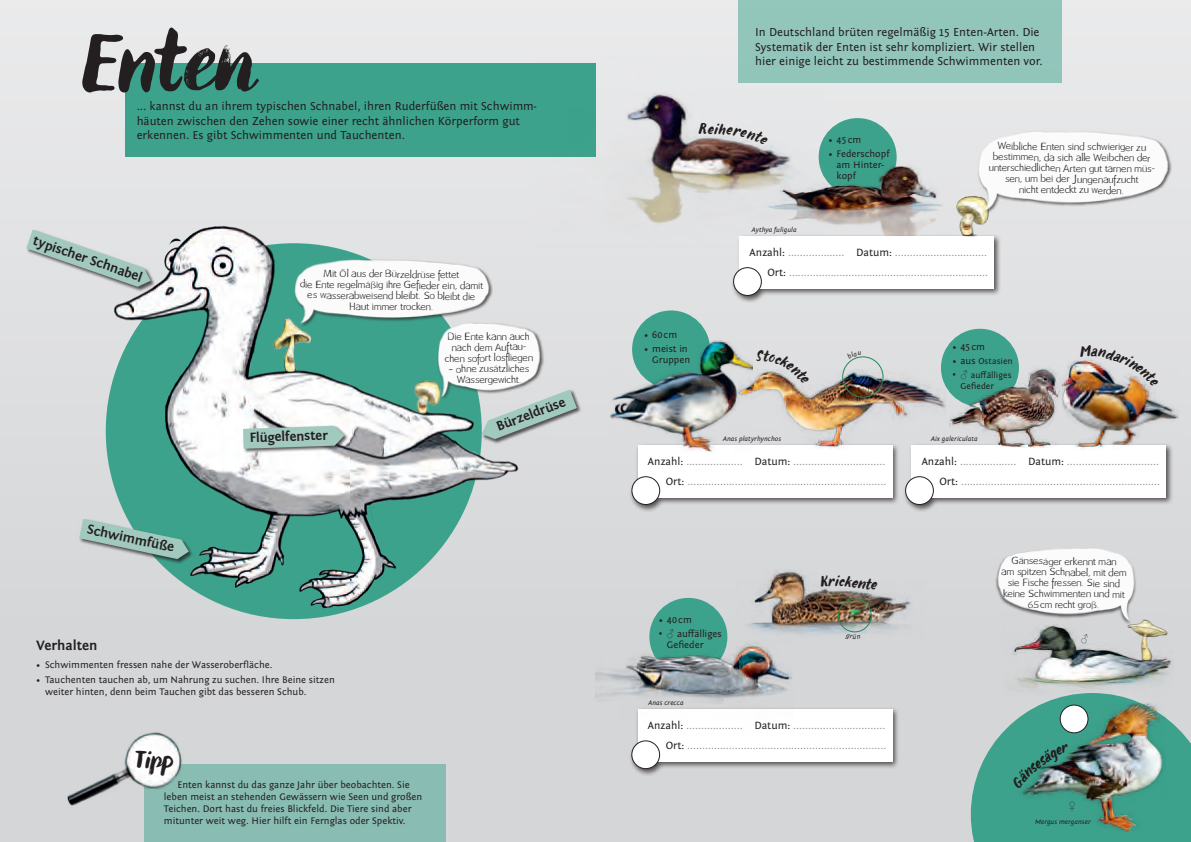
<style>
.page{position:relative;width:1191px;height:842px;background:#fff}
.page>*{position:absolute;margin:0;border:0;box-sizing:border-box;transform-origin:0 0}
.t1{font:italic 84.7px "Botanica Sans";color:#231f20}
.t2{font:italic 24px "Botanica Sans";color:#231f20}
.t3{font:italic 15px "Botanica Sans";color:#231f20}
.t4{font:700 14px "Fontin Sans";color:#231f20}
.t5{font:700 13.8px "Fontin Sans";color:#231f20}
.t6{font:700 13.7px "Fontin Sans";color:#231f20}
.t7{font:12px/14.4px "Fontin Sans";color:#231f20}
.t8{font:11px "Fontin Sans";color:#939598}
.t9{font:10px/11px "Fontin Sans";color:#231f20}
.t10{font:10px "Arial";color:#231f20}
.t11{font:9px/10.8px "Blume";letter-spacing:.01em;color:#231f20;text-align:center}
.t12{font:9px/11px "Fontin Sans";letter-spacing:.005em;color:#231f20}
.t13{font:italic 7px "Fontin Sans";letter-spacing:.01em;color:#231f20}
.s1{font-size:78.5px}
.s2{font-family:"Botanica Script Dry Brush"}
.s3{color:#231f20}
.s4{font-size:10px}
.s5{font-family:"Arial";font-size:10px}
.s6{font-family:"Arial"}
</style>
<div class="page">
<div style="left:0;top:0;width:1191px;height:842px;background:linear-gradient(to right,#dcdddf,#dddedf)"></div>
<div style="left:818px;top:118px;width:78px;height:78px;background:#3da28c;border-radius:50%"></div>
<svg style="left:649px;top:598px;width:78px;height:42px;background:#5bac9b"></svg>
<div style="left:125px;top:64px;width:470px;height:93px;background:#3da28c"></div>
<img style="left:94px;top:214px;width:430px;height:403px">
<div style="left:25px;top:229px;width:130px;height:62px;background:#231f20;opacity:.75"></div>
<svg style="left:26px;top:230px;width:124px;height:57px;background:#c6d3d0"></svg>
<div style="left:481px;top:389px;width:101px;height:55px;background:#231f20;opacity:.75"></div>
<svg style="left:482px;top:389px;width:95px;height:50px;background:#b3c6c2"></svg>
<div style="left:78px;top:518px;width:116px;height:46px;background:#231f20;opacity:.75"></div>
<svg style="left:79px;top:519px;width:110px;height:40px;background:#92bcb2"></svg>
<div style="left:628px;top:706px;width:271px;height:70px;background:#231f20;opacity:.75"></div>
<div style="left:638px;top:709px;width:254px;height:52px;background:#fff"></div>
<div style="left:632px;top:741px;width:27px;height:28px;background:#fff;border-radius:50%"></div>
<div style="left:631px;top:740px;width:29px;height:29px;border:1px solid #231f20;border-radius:50%"></div>
<img style="left:282px;top:254px;width:212px;height:79px">
<img style="left:534px;top:57px;width:289px;height:192px">
<img style="left:769px;top:160px;width:190px;height:73px">
<img style="left:1003px;top:612px;width:170px;height:81px">
<img style="left:992px;top:541px;width:150px;height:92px">
<img style="left:595px;top:640px;width:43px;height:93px">
<img style="left:600px;top:640px;width:193px;height:78px">
<img style="left:736px;top:570px;width:189px;height:70px">
<div style="left:838px;top:599px;width:33px;height:33px;border:1px solid #268759;border-radius:50%"></div>
<div style="left:632px;top:310px;width:78px;height:78px;background:#3da28c;border-radius:50%"></div>
<div style="left:628px;top:442px;width:271px;height:70px;background:#231f20;opacity:.75"></div>
<div style="left:638px;top:445px;width:254px;height:52px;background:#fff"></div>
<div style="left:632px;top:477px;width:27px;height:27px;background:#fff;border-radius:50%"></div>
<div style="left:631px;top:476px;width:29px;height:29px;border:1px solid #231f20;border-radius:50%"></div>
<div style="left:902px;top:442px;width:271px;height:70px;background:#231f20;opacity:.75"></div>
<div style="left:911px;top:445px;width:255px;height:52px;background:#fff"></div>
<div style="left:905px;top:477px;width:28px;height:27px;background:#fff;border-radius:50%"></div>
<div style="left:905px;top:476px;width:29px;height:29px;border:1px solid #231f20;border-radius:50%"></div>
<svg style="left:941px;top:329px;width:78px;height:78px;background:#65b1a1"></svg>
<img style="left:752px;top:370px;width:193px;height:79px">
<img style="left:949px;top:363px;width:109px;height:85px">
<div style="left:842px;top:356px;width:41px;height:42px;border:1px solid #268759;border-radius:50%"></div>
<img style="left:609px;top:340px;width:143px;height:113px">
<img style="left:1058px;top:358px;width:120px;height:92px">
<div style="left:144px;top:764px;width:301px;height:78px;background:#89bcb2"></div>
<img style="left:64px;top:811px;width:80px;height:5px">
<img style="left:64px;top:721px;width:126px;height:90px">
<img style="left:265px;top:315px;width:50px;height:61px">
<div style="left:738px;top:0;width:324px;height:82px;background:#93c5bb"></div>
<div style="left:730px;top:233px;width:271px;height:70px;background:#231f20;opacity:.75"></div>
<div style="left:739px;top:236px;width:255px;height:52px;background:#fff"></div>
<div style="left:733px;top:268px;width:28px;height:27px;background:#fff;border-radius:50%"></div>
<div style="left:733px;top:267px;width:29px;height:29px;border:1px solid #231f20;border-radius:50%"></div>
<img style="left:950px;top:194px;width:41px;height:43px">
<img style="left:965px;top:123px;width:209px;height:100px">
<img style="left:410px;top:380px;width:32px;height:34px">
<img style="left:431px;top:316px;width:112px;height:92px">
<div style="left:242px;top:425px;width:107px;height:29px;background:#231f20;opacity:.75"></div>
<svg style="left:243px;top:426px;width:101px;height:23px;background:#a0c0b8"></svg>
<img style="left:970px;top:693px;width:221px;height:149px">
<svg style="left:698px;top:123px;width:9px;height:11px"></svg>
<svg style="left:714px;top:123px;width:54px;height:23px"></svg>
<svg style="left:819px;top:575px;width:58px;height:15px"></svg>
<svg style="left:845px;top:634px;width:15px;height:6px"></svg>
<img style="left:1079px;top:345px;width:79px;height:42px">
<svg style="left:756px;top:350px;width:53px;height:35px;background:#d3cac2"></svg>
<svg style="left:846px;top:351px;width:15px;height:8px"></svg>
<p class="t1" style="left:73px;top:10px;width:186px;rotate:-2deg">E<span class="s1">n</span>t<span class="s2">en</span></p>
<p class="t7" style="left:137px;top:99px;width:402px">... kannst du an ihrem typischen Schnabel, ihren Ruderfüßen mit Schwimm&shy;häuten zwischen den Zehen sowie einer recht ähnlichen Körperform gut erkennen. Es gibt Schwimmenten und Tauchenten.</p>
<p class="t5" style="left:36px;top:233px;width:116px;rotate:19deg">typischer Schnabel</p>
<p class="t6" style="left:89px;top:522px;width:90px;rotate:12deg">Schwimmfüße</p>
<p class="t11" style="left:300px;top:269px;width:184px">Mit Öl aus der Bürzeldrüse fettet<br>die Ente regelmäßig ihre Gefieder ein, damit es wasserabweisend bleibt. So bleibt die Haut immer trocken.</p>
<p class="t6" style="left:249px;top:430px;width:80px;rotate:-2deg">Flügelfenster</p>
<p class="t11" style="left:445px;top:332px;width:90px">Die Ente kann auch nach dem Auftau&shy;chen sofort losfliegen -- ohne zusätzliches<br>Wassergewicht.</p>
<p class="t6" style="left:494px;top:420px;width:74px;rotate:-21deg">Bürzeldrüse</p>
<p class="t4" style="left:36px;top:638px;width:63px">Verhalten</p>
<p class="t9" style="left:36px;top:659px;width:238px">• Schwimmenten fressen nahe der Wasseroberfläche.</p>
<p class="t9" style="left:45px;top:673px;width:291px;line-height:12px;text-indent:-9px">• Tauchenten tauchen ab, um Nahrung zu suchen. Ihre Beine sitzen weiter hinten, denn beim Tauchen gibt das besseren Schub.</p>
<p class="t2" style="left:133px;top:744px;width:48px">Ti<span class="s2">p</span>p</p>
<p class="t9" style="left:164px;top:779px;width:260px;line-height:12px;text-indent:14px">Enten kannst du das ganze Jahr über beobachten. Sie leben meist an stehenden Gewässern wie Seen und großen Teichen. Dort hast du freies Blickfeld. Die Tiere sind aber mitunter weit weg. Hier hilft ein Fernglas oder Spektiv.</p>
<p class="t7" style="left:755px;top:25px;width:289px">In Deutschland brüten regelmäßig 15 Enten-Arten. Die<br>Systematik der Enten ist sehr kompliziert. Wir stellen hier einige leicht zu bestimmende Schwimmenten vor.</p>
<p class="t3" style="left:707px;top:119px;width:8px">e</p>
<p class="t13" style="left:752px;top:225px;width:46px">Aythya fuligula</p>
<p class="t9" style="left:828px;top:135px;width:34px">• 45cm</p>
<p class="t9" style="left:836px;top:148px;width:55px;text-indent:-8px">• Federschopf am Hinter&shy;kopf</p>
<p class="t11" style="left:989px;top:142px;width:167px">Weibliche Enten sind schwieriger zu bestimmen, da sich alle Weibchen der unterschiedlichen Arten gut tarnen müs&shy;sen, um bei der Jungenaufzucht<br>nicht entdeckt zu werden.</p>
<p class="t8" style="left:749px;top:246px;width:239px"><span class="s3">Anzahl:</span> ................... <span class="s3">Datum:</span> ...............................</p>
<p class="t8" style="left:767px;top:266px;width:222px"><span class="s3">Ort:</span> ...................................................................</p>
<p class="t9" style="left:644px;top:329px;width:35px">• 60cm</p>
<p class="t9" style="left:644px;top:343px;width:48px;text-align:right">• meist in<br>Gruppen</p>
<p class="t9" style="left:952px;top:341px;width:34px">• 45 cm</p>
<p class="t12" style="left:952px;top:356px;width:62px"><span class="s4">• aus</span> Ostasien</p>
<p class="t12" style="left:960px;top:369px;width:52px;text-indent:-8px"><span class="s5">• ♂</span> auffälliges<br>Gefieder</p>
<p class="t13" style="left:723px;top:435px;width:60px">Anas platyrhynchos</p>
<p class="t13" style="left:931px;top:435px;width:48px">Aix galericulata</p>
<p class="t8" style="left:648px;top:455px;width:239px"><span class="s3">Anzahl:</span> ................... <span class="s3">Datum:</span> ...............................</p>
<p class="t8" style="left:666px;top:475px;width:222px"><span class="s3">Ort:</span> ...................................................................</p>
<p class="t9" style="left:659px;top:614px;width:35px">• 40cm</p>
<p class="t9" style="left:667px;top:628px;width:56px;text-indent:-8px"><span class="s6">• ♂</span> auffälliges<br>Gefieder</p>
<p class="t13" style="left:648px;top:699px;width:37px">Anas crecca</p>
<p class="t8" style="left:648px;top:719px;width:239px"><span class="s3">Anzahl:</span> ................... <span class="s3">Datum:</span> ...............................</p>
<p class="t8" style="left:665px;top:739px;width:222px"><span class="s3">Ort:</span> ...................................................................</p>
<p class="t8" style="left:921px;top:455px;width:239px"><span class="s3">Anzahl:</span> ................... <span class="s3">Datum:</span> ...............................</p>
<p class="t8" style="left:939px;top:475px;width:222px"><span class="s3">Ort:</span> ...................................................................</p>
<p class="t11" style="left:1001px;top:556px;width:127px">Gänsesäger erkennt man<br>am spitzen Schnabel, mit dem sie Fische fressen. Sie sind keine Schwimmenten und mit<br>65 cm recht groß.</p>
<p class="t10" style="left:1081px;top:632px;width:9px">♂</p>
<p class="t10" style="left:1068px;top:798px;width:9px">♀</p>
<p class="t13" style="left:1035px;top:818px;width:57px">Mergus merganser</p>
</div>
